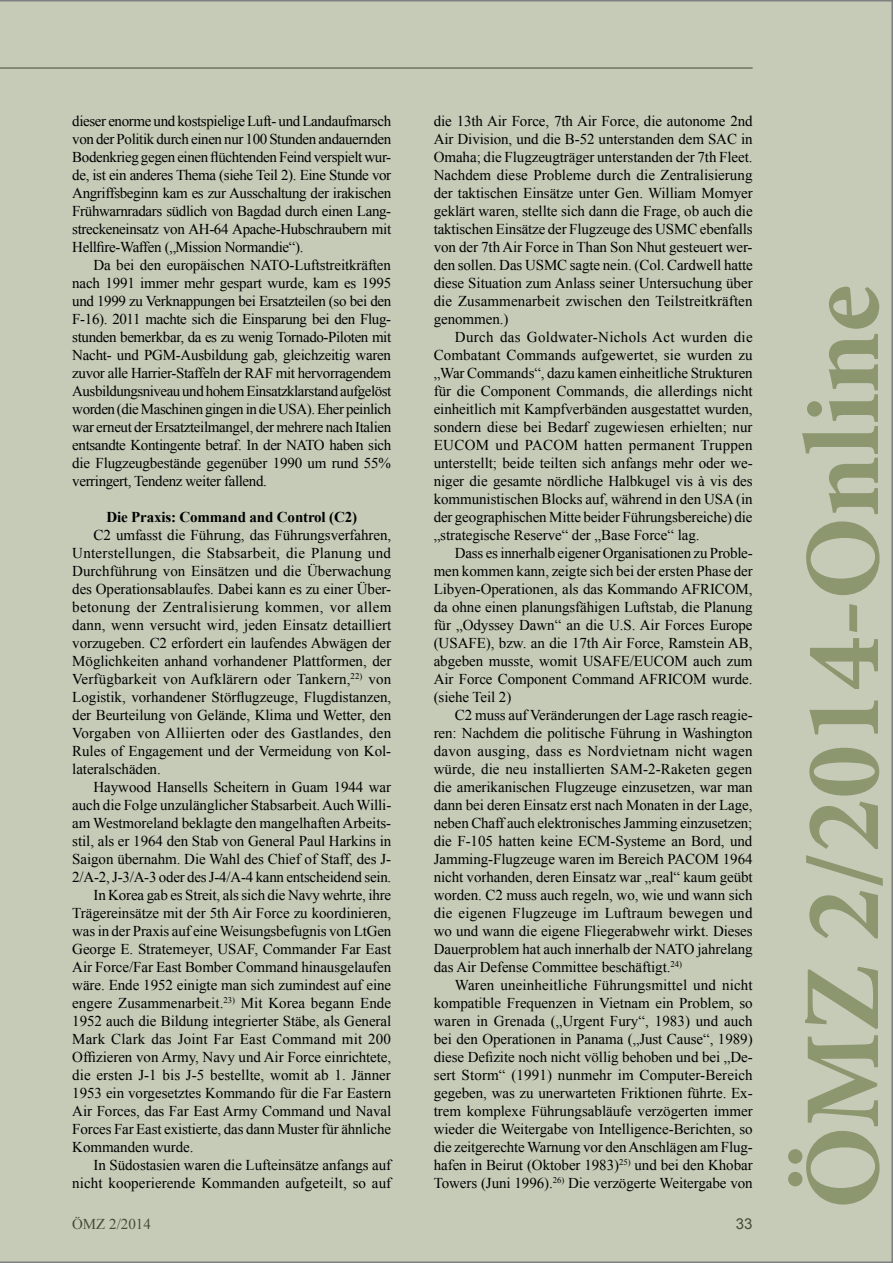
<style>
.page{position:relative;width:893px;height:1263px;background:#c5cbb7}
.page>*{position:absolute;margin:0;border:0;box-sizing:border-box;transform-origin:0 0}
.t1{font:700 108px "Minion Pro";color:#8c9770}
.t2{font:15px/18px "Times New Roman";letter-spacing:-.005em;color:#000;text-align:justify}
.t3{font:700 15px "Times New Roman";letter-spacing:-.01em;color:#000}
.t4{font:15px "Arial";color:#000}
</style>
<div class="page">
<p class="t2" style="left:72px;top:112px;width:320px">dieser enorme und kostspielige Luft- und Landaufmarsch von der Politik durch einen nur 100 Stunden andauernden Bodenkrieg gegen einen flüchtenden Feind verspielt wur&shy;de, ist ein anderes Thema (siehe Teil 2). Eine Stunde vor Angriffsbeginn kam es zur Ausschaltung der irakischen Frühwarnradars südlich von Bagdad durch einen Lang&shy;streckeneinsatz von AH-64 Apache-Hubschraubern mit Hellfire-Waffen („Mission Normandie“).</p>
<p class="t2" style="left:72px;top:256px;width:321px;text-indent:21px">Da bei den europäischen NATO-Luftstreitkräften nach 1991 immer mehr gespart wurde, kam es 1995 und 1999 zu Verknappungen bei Ersatzteilen (so bei den F-16). 2011 machte sich die Einsparung bei den Flug&shy;stunden bemerkbar, da es zu wenig Tornado-Piloten mit Nacht- und PGM-Ausbildung gab, gleichzeitig waren zuvor alle Harrier-Staffeln der RAF mit hervorragendem Ausbildungsniveau und hohem Einsatzklarstand aufgelöst worden (die Maschinen gingen in die USA). Eher peinlich war erneut der Ersatzteilmangel, der mehrere nach Italien entsandte Kontingente betraf. In der NATO haben sich die Flugzeugbestände gegenüber 1990 um rund 55% verringert, Tendenz weiter fallend.</p>
<p class="t3" style="left:106px;top:507px;width:252px">Die Praxis: Command and Control (C2)</p>
<p class="t2" style="left:72px;top:526px;width:321px;text-indent:21px">C2 umfasst die Führung, das Führungsverfahren, Unterstellungen, die Stabsarbeit, die Planung und Durchführung von Einsätzen und die Überwachung des Operationsablaufes. Dabei kann es zu einer Über&shy;betonung der Zentralisierung kommen, vor allem dann, wenn versucht wird, jeden Einsatz detailliert vorzugeben. C2 erfordert ein laufendes Abwägen der Möglichkeiten anhand vorhandener Plattformen, der Verfügbarkeit von Aufklärern oder Tankern,<sup>22)</sup> von Logistik, vorhandener Störflugzeuge, Flugdistanzen, der Beurteilung von Gelände, Klima und Wetter, den Vorgaben von Alliierten oder des Gastlandes, den Rules of Engagement und der Vermeidung von Kol&shy;lateralschäden.</p>
<p class="t2" style="left:94px;top:778px;width:299px">Haywood Hansells Scheitern in Guam 1944 war</p>
<p class="t2" style="left:72px;top:796px;width:321px">auch die Folge unzulänglicher Stabsarbeit. Auch Willi-</p>
<p class="t2" style="left:72px;top:814px;width:320px">am Westmoreland beklagte den mangelhaften Arbeits-</p>
<p class="t2" style="left:72px;top:832px;width:320px">stil, als er 1964 den Stab von General Paul Harkins in</p>
<p class="t2" style="left:72px;top:850px;width:320px">Saigon übernahm. Die Wahl des Chief of Staff, des J-</p>
<p class="t2" style="left:72px;top:868px;width:321px">2/A-2, J-3/A-3 oder des J-4/A-4 kann entscheidend sein.</p>
<p class="t2" style="left:94px;top:886px;width:299px">In Korea gab es Streit, als sich die Navy wehrte, ihre</p>
<p class="t2" style="left:72px;top:904px;width:320px">Trägereinsätze mit der 5th Air Force zu koordinieren,</p>
<p class="t2" style="left:72px;top:922px;width:321px">was in der Praxis auf eine Weisungsbefugnis von LtGen</p>
<p class="t2" style="left:72px;top:940px;width:320px">George E. Stratemeyer, USAF, Commander Far East</p>
<p class="t2" style="left:72px;top:958px;width:320px">Air Force/Far East Bomber Command hinausgelaufen</p>
<p class="t2" style="left:72px;top:976px;width:320px">wäre. Ende 1952 einigte man sich zumindest auf eine</p>
<p class="t2" style="left:72px;top:994px;width:320px">engere Zusammenarbeit.<sup>23)</sup> Mit Korea begann Ende</p>
<p class="t2" style="left:72px;top:1012px;width:320px">1952 auch die Bildung integrierter Stäbe, als General</p>
<p class="t2" style="left:72px;top:1030px;width:320px">Mark Clark das Joint Far East Command mit 200</p>
<p class="t2" style="left:72px;top:1048px;width:320px">Offizieren von Army, Navy und Air Force einrichtete,</p>
<p class="t2" style="left:72px;top:1066px;width:320px">die ersten J-1 bis J-5 bestellte, womit ab 1. Jänner</p>
<p class="t2" style="left:72px;top:1084px;width:320px">1953 ein vorgesetztes Kommando für die Far Eastern</p>
<p class="t2" style="left:72px;top:1102px;width:320px">Air Forces, das Far East Army Command und Naval</p>
<p class="t2" style="left:72px;top:1120px;width:320px">Forces Far East existierte, das dann Muster für ähnliche</p>
<p class="t2" style="left:72px;top:1138px;width:123px">Kommanden wurde.</p>
<p class="t2" style="left:94px;top:1156px;width:299px">In Südostasien waren die Lufteinsätze anfangs auf</p>
<p class="t2" style="left:72px;top:1174px;width:320px">nicht kooperierende Kommanden aufgeteilt, so auf</p>
<p class="t2" style="left:434px;top:112px;width:321px">die 13th Air Force, 7th Air Force, die autonome 2nd Air Division, und die B-52 unterstanden dem SAC in Omaha; die Flugzeugträger unterstanden der 7th Fleet.<br>Nachdem diese Probleme durch die Zentralisierung der taktischen Einsätze unter Gen. William Momyer geklärt waren, stellte sich dann die Frage, ob auch die taktischen Einsätze der Flugzeuge des USMC ebenfalls von der 7th Air Force in Than Son Nhut gesteuert wer&shy;den sollen. Das USMC sagte nein. (Col. Cardwell hatte diese Situation zum Anlass seiner Untersuchung über die Zusammenarbeit zwischen den Teilstreitkräften genommen.)</p>
<p class="t2" style="left:434px;top:328px;width:321px;text-indent:21px">Durch das Goldwater-Nichols Act wurden die Combatant Commands aufgewertet, sie wurden zu „War Commands“, dazu kamen einheitliche Strukturen für die Component Commands, die allerdings nicht einheitlich mit Kampfverbänden ausgestattet wurden, sondern diese bei Bedarf zugewiesen erhielten; nur EUCOM und PACOM hatten permanent Truppen unterstellt; beide teilten sich anfangs mehr oder we&shy;niger die gesamte nördliche Halbkugel vis à vis des kommunistischen Blocks auf, während in den USA (in der geographischen Mitte beider Führungsbereiche) die „strategische Reserve“ der „Base Force“ lag.</p>
<p class="t2" style="left:434px;top:544px;width:320px;text-indent:21px">Dass es innerhalb eigener Organisationen zu Proble&shy;men kommen kann, zeigte sich bei der ersten Phase der Libyen-Operationen, als das Kommando AFRICOM, da ohne einen planungsfähigen Luftstab, die Planung für „Odyssey Dawn“ an die U.S. Air Forces Europe (USAFE), bzw. an die 17th Air Force, Ramstein AB, abgeben musste, womit USAFE/EUCOM auch zum Air Force Component Command AFRICOM wurde. (siehe Teil 2)</p>
<p class="t2" style="left:434px;top:706px;width:320px;text-indent:21px">C2 muss auf Veränderungen der Lage rasch reagie&shy;ren: Nachdem die politische Führung in Washington davon ausging, dass es Nordvietnam nicht wagen würde, die neu installierten SAM-2-Raketen gegen die amerikanischen Flugzeuge einzusetzen, war man dann bei deren Einsatz erst nach Monaten in der Lage, neben Chaff auch elektronisches Jamming einzusetzen; die F-105 hatten keine ECM-Systeme an Bord, und Jamming-Flugzeuge waren im Bereich PACOM 1964 nicht vorhanden, deren Einsatz war „real“ kaum geübt worden. C2 muss auch regeln, wo, wie und wann sich die eigenen Flugzeuge im Luftraum bewegen und wo und wann die eigene Fliegerabwehr wirkt. Dieses Dauerproblem hat auch innerhalb der NATO jahrelang das Air Defense Committee beschäftigt.<sup>24)</sup></p>
<p class="t2" style="left:434px;top:976px;width:321px;text-indent:21px">Waren uneinheitliche Führungsmittel und nicht kompatible Frequenzen in Vietnam ein Problem, so waren in Grenada („Urgent Fury“, 1983) und auch bei den Operationen in Panama („Just Cause“, 1989) diese Defizite noch nicht völlig behoben und bei „De&shy;sert Storm“ (1991) nunmehr im Computer-Bereich gegeben, was zu unerwarteten Friktionen führte. Ex&shy;trem komplexe Führungsabläufe verzögerten immer wieder die Weitergabe von Intelligence-Berichten, so die zeitgerechte Warnung vor den Anschlägen am Flug&shy;hafen in Beirut (Oktober 1983)<sup>25)</sup> und bei den Khobar Towers (Juni 1996).<sup>26)</sup> Die verzögerte Weitergabe von</p>
<p class="t2" style="left:72px;top:1214px;width:80px">ÖMZ 2/2014</p>
<p class="t4" style="left:736px;top:1213px;width:18px">33</p>
<h1 class="t1" style="left:767px;top:1209px;width:926px;rotate:-90deg">ÖMZ 2/2014-Online</h1>
</div>
